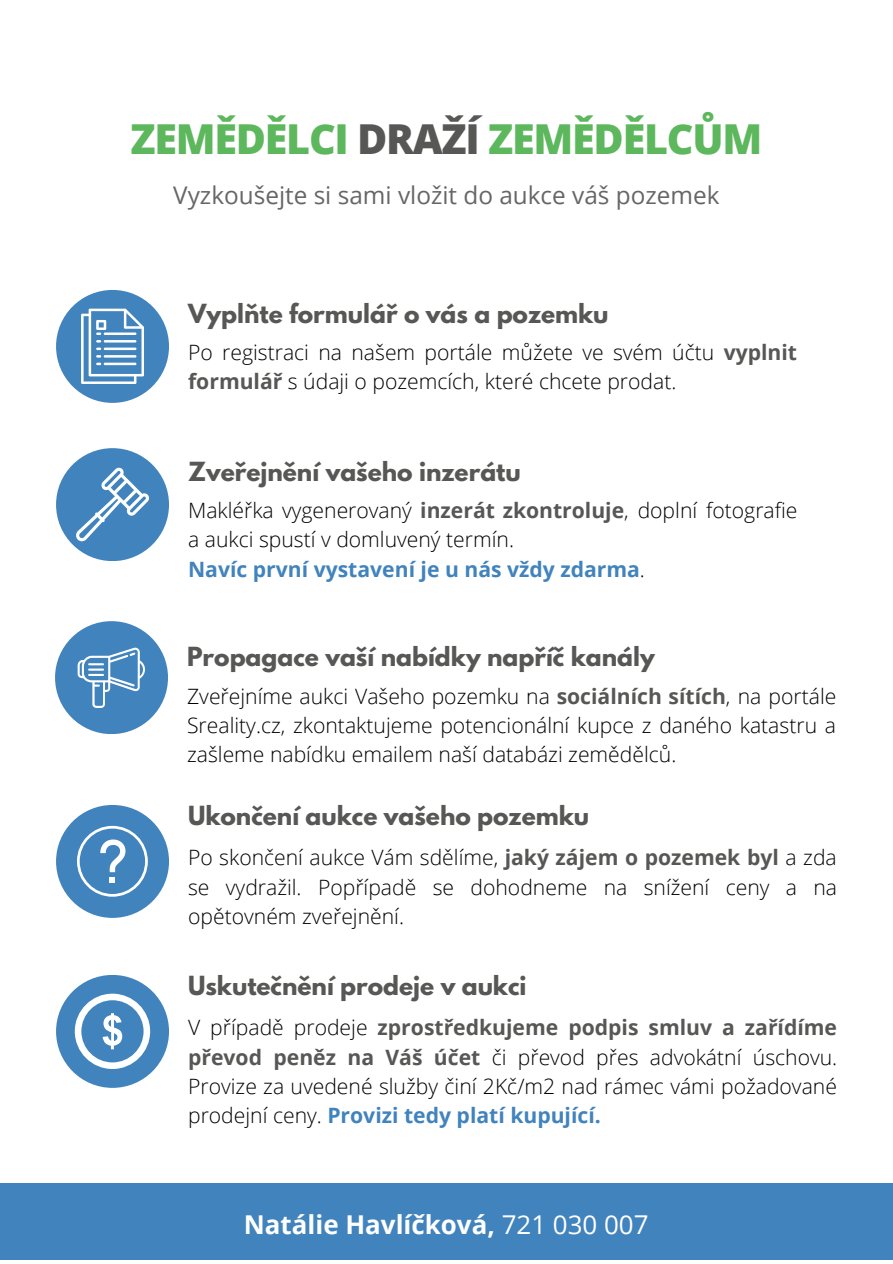
<style>
.page{position:relative;width:893px;height:1264px;background:#fff}
.page>*{position:absolute;margin:0;border:0;box-sizing:border-box;transform-origin:0 0}
.t1{font:800 41.25px "Open Sans";letter-spacing:-.03em;color:#5db75d}
.t2{font:700 25.95px "Open Sans";color:#fff}
.t3{font:24.3px "Open Sans";color:#666}
.t4{font:700 23.25px "League Spartan";color:#575756}
.t5{font:300 21.15px/29.2px "Open Sans";color:#000;text-align:justify}
.s1{color:#575756}
.s2{font-weight:700;color:#575756}
.s3{font-weight:700;color:#4183bd}
.s4{font-weight:400}
</style>
<div class="page">
<div style="left:55px;top:621px;width:113px;height:113px;background:#4183bd;border-radius:50%"></div>
<svg style="left:78px;top:647px;width:67px;height:61px"></svg>
<div style="left:56px;top:805px;width:113px;height:112px;background:#4183bd;border-radius:50%"></div>
<svg style="left:77px;top:825px;width:71px;height:71px"></svg>
<div style="left:56px;top:974px;width:113px;height:113px;background:#4183bd;border-radius:50%"></div>
<svg style="left:75px;top:993px;width:75px;height:75px"></svg>
<div style="left:56px;top:448px;width:113px;height:113px;background:#4183bd;border-radius:50%"></div>
<svg style="left:76px;top:468px;width:73px;height:74px"></svg>
<div style="left:0;top:1183px;width:892px;height:76px;background:#4183bd"></div>
<div style="left:56px;top:290px;width:113px;height:113px;background:#4183bd;border-radius:50%"></div>
<svg style="left:81px;top:308px;width:63px;height:76px"></svg>
<h1 class="t1" style="left:130px;top:110px;width:633px">ZEMĚDĚLCI <span class="s1">DRAŽÍ</span> ZEMĚDĚLCŮM</h1>
<p class="t3" style="left:173px;top:178px;width:547px">Vyzkoušejte si sami vložit do aukce váš pozemek</p>
<p class="t4" style="left:188px;top:301px;width:422px">Vyplňte formulář o vás a pozemku</p>
<p class="t5" style="left:188px;top:337px;width:610px">Po registraci na našem portále můžete ve svém účtu <span class="s2">vyplnit formulář</span> s údaji o pozemcích, které chcete prodat.</p>
<p class="t4" style="left:188px;top:460px;width:334px">Zveřejnění vašeho inzerátu</p>
<p class="t5" style="left:188px;top:495px;width:611px;text-align:left">Makléřka vygenerovaný <span class="s2">inzerát zkontroluje</span>, doplní fotografie a aukci spustí v domluvený termín.<br><span class="s3">Navíc první vystavení je u nás vždy zdarma</span>.</p>
<p class="t4" style="left:187px;top:644px;width:469px">Propagace vaší nabídky napříč kanály</p>
<p class="t5" style="left:187px;top:681px;width:650px">Zveřejníme aukci Vašeho pozemku na <span class="s2">sociálních sítích</span>, na portále Sreality.cz, zkontaktujeme potencionální kupce z daného katastru a zašleme nabídku emailem naší databázi zemědělců.</p>
<p class="t4" style="left:188px;top:804px;width:402px">Ukončení aukce vašeho pozemku</p>
<p class="t5" style="left:188px;top:842px;width:650px">Po skončení aukce Vám sdělíme, <span class="s2">jaký zájem o pozemek byl</span> a zda se vydražil. Popřípadě se dohodneme na snížení ceny a na opětovném zveřejnění.</p>
<p class="t4" style="left:188px;top:973px;width:340px">Uskutečnění prodeje v aukci</p>
<p class="t5" style="left:188px;top:1012px;width:650px">V případě prodeje <span class="s2">zprostředkujeme podpis smluv a zařídíme převod peněz na Váš účet</span> či převod přes advokátní úschovu.<br>Provize za uvedené služby činí 2Kč/m2 nad rámec vámi požadované prodejní ceny. <span class="s3">Provizi tedy platí kupující.</span></p>
<p class="t2" style="left:244px;top:1205px;width:406px">Natálie Havlíčková, <span class="s4">721 030 007</span></p>
</div>
